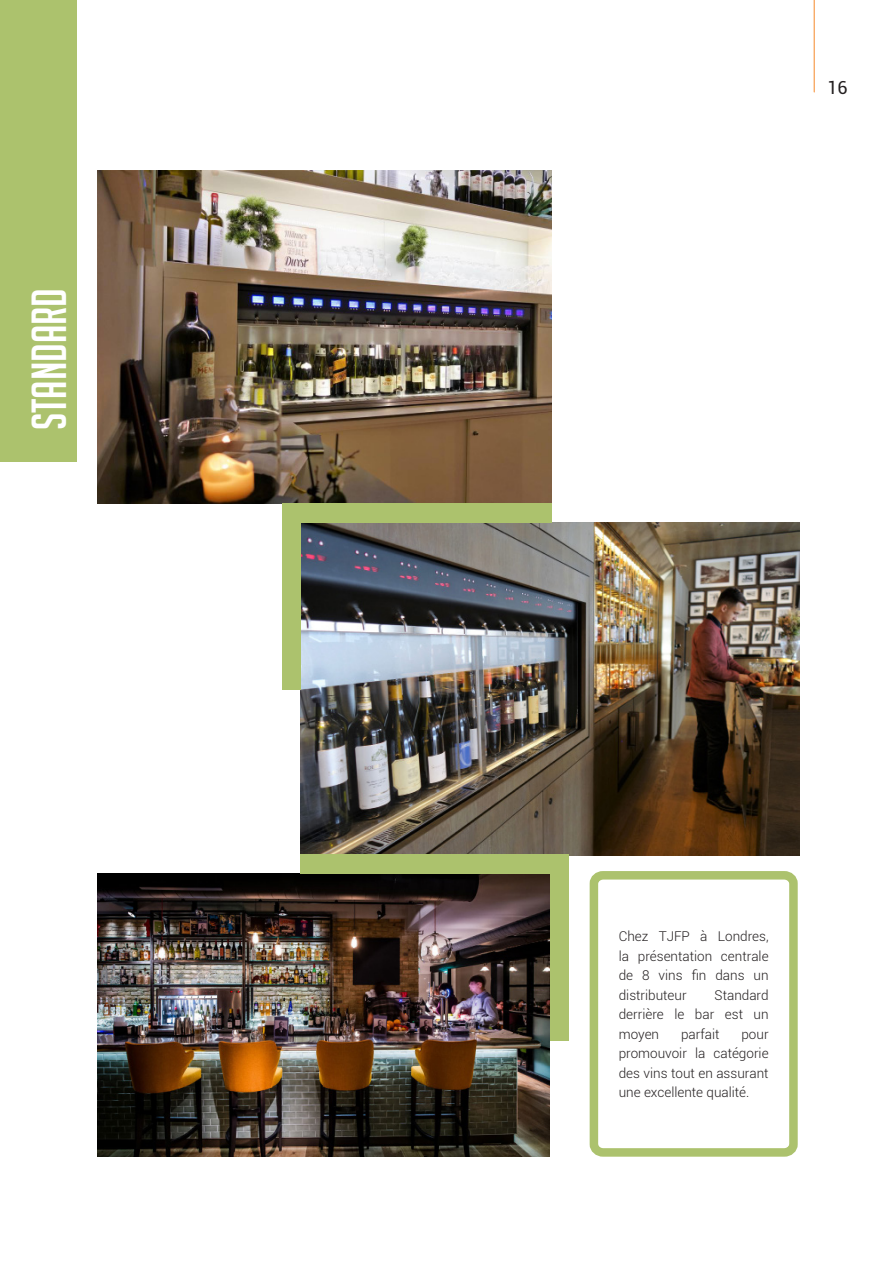
<style>
.page{position:relative;width:893px;height:1263px;background:#fff}
.page>*{position:absolute;margin:0;border:0;box-sizing:border-box;transform-origin:0 0}
.t1{font:48px "Big Noodle Titling";color:#fff}
.t2{font:18px "Roboto";color:#231f20}
.t3{font:300 13.5px/19.5px "Roboto";color:#231f20;text-align:justify}
</style>
<div class="page">
<div style="left:0;top:0;width:76px;height:461px;background:#acc26d"></div>
<img style="left:98px;top:170px;width:453px;height:333px">
<img style="left:300px;top:522px;width:499px;height:333px">
<img style="left:98px;top:874px;width:452px;height:283px">
<div style="left:590px;top:871px;width:208px;height:286px;border:9px solid #acc26d;border-radius:9px"></div>
<div style="left:285px;top:503px;width:266px;height:20px;background:#acc26d"></div>
<div style="left:282px;top:503px;width:18px;height:187px;background:#acc26d"></div>
<div style="left:300px;top:855px;width:267px;height:19px;background:#acc26d"></div>
<div style="left:550px;top:855px;width:18px;height:186px;background:#acc26d"></div>
<hr style="left:814px;top:0;width:1px;height:92px;background:#f6892b">
<h1 class="t1" style="left:23px;top:430px;width:144px;rotate:-90deg">STANDARD</h1>
<h2 class="t2" style="left:827px;top:75px;width:22px">16</h2>
<p class="t3" style="left:619px;top:926px;width:151px">Chez TJFP à Londres, la présentation centrale de 8 vins fin dans un distributeur</p>
<p class="t3" style="left:619px;top:985px;width:151px;text-indent:96px">Standard derrière le bar est un moyen</p>
<p class="t3" style="left:681px;top:1024px;width:40px">parfait</p>
<p class="t3" style="left:619px;top:1024px;width:151px;text-indent:123px">pour promouvoir la catégorie des vins tout en assurant une excellente qualité.</p>
</div>
